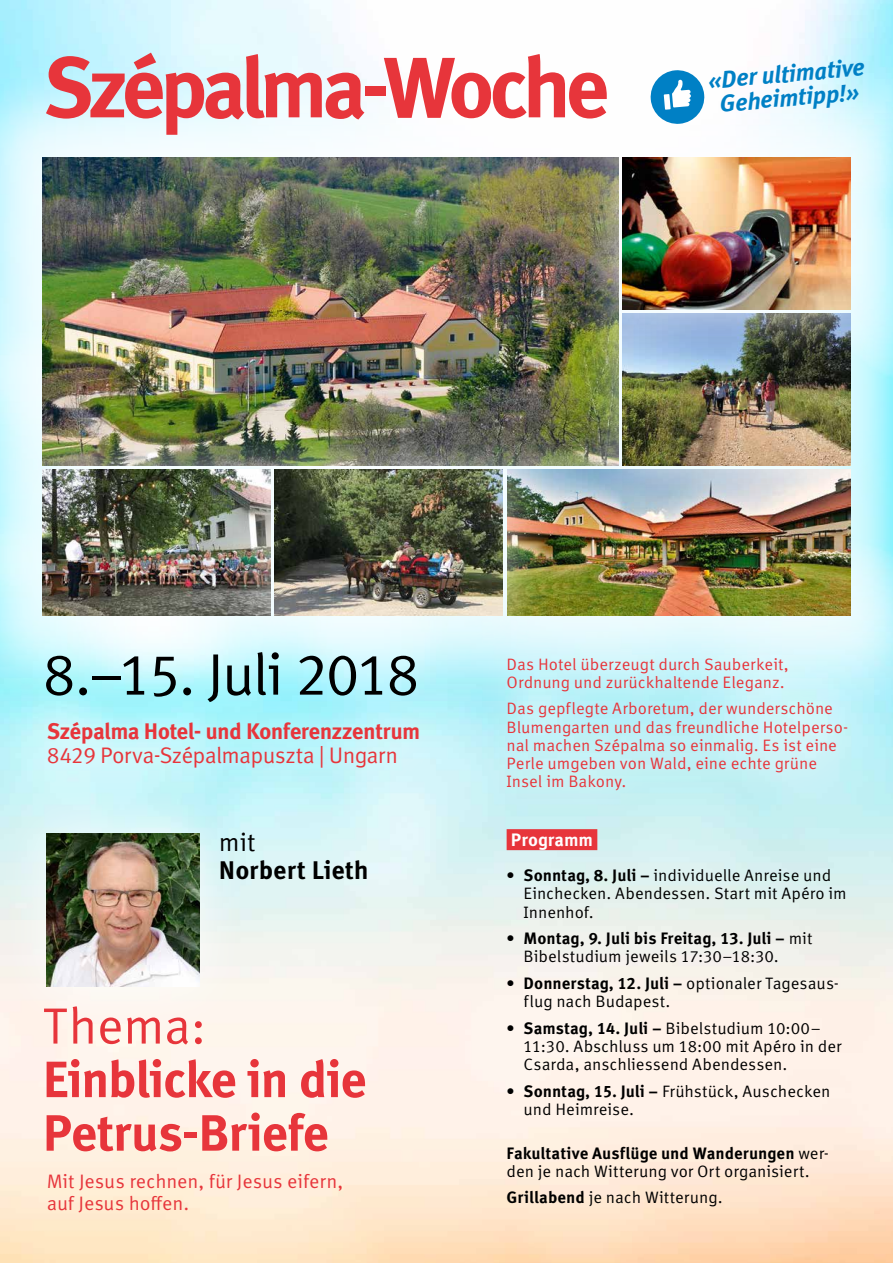
<style>
.page{position:relative;width:893px;height:1263px;background:#fff}
.page>*{position:absolute;margin:0;border:0;box-sizing:border-box;transform-origin:0 0}
.t1{font:700 85.5px "Meta Correspondence OT";letter-spacing:-.085em;color:#e7353b}
.t2{font:58.5px "Meta Correspondence OT";letter-spacing:-.045em;color:#000}
.t3{font:700 51px/53.6px "Meta Correspondence OT";letter-spacing:-.035em;color:#e7353b}
.t4{font:51px "Meta Correspondence OT";letter-spacing:-.02em;color:#e7353b}
.t5{font:700 25.5px "Meta Correspondence OT";color:#000}
.t6{font:25.5px "Meta Correspondence OT";color:#000}
.t7{font:italic 700 24px/24px "Meta Correspondence OT";color:#0080c5;text-align:center}
.t8{font:700 22.5px "Meta Correspondence OT";letter-spacing:-.03em;color:#e7353b}
.t9{font:22.5px "Meta Correspondence OT";letter-spacing:-.035em;color:#e7353b}
.t10{font:19.5px/21.5px "Meta Correspondence OT";letter-spacing:-.005em;color:#e7353b}
.t11{font:700 18px "Meta Correspondence OT";color:#fff}
.t12{font:16.5px/18.1px "Meta Correspondence OT";color:#000}
.t13{font:16.5px/18.1px "Meta Correspondence OT";letter-spacing:-.005em;color:#e7353b}
.s1{font-weight:700}
</style>
<div class="page">
<div style="left:0;top:55px;width:893px;height:663px;background:#fff;opacity:.75"></div>
<div style="left:0;top:106px;width:670px;height:411px;background:#fff;opacity:.75"></div>
<img style="left:43px;top:157px;width:528px;height:260px">
<div style="left:455px;top:417px;width:438px;height:250px;background:#fff;opacity:.75"></div>
<img style="left:554px;top:469px;width:296px;height:146px">
<div style="left:571px;top:262px;width:322px;height:255px;background:#fff;opacity:.75"></div>
<img style="left:623px;top:361px;width:227px;height:104px">
<div style="left:571px;top:105px;width:322px;height:256px;background:#fff;opacity:.75"></div>
<img style="left:623px;top:157px;width:227px;height:152px">
<div style="left:0;top:417px;width:322px;height:250px;background:#fff;opacity:.75"></div>
<img style="left:43px;top:469px;width:180px;height:146px">
<div style="left:223px;top:417px;width:331px;height:250px;background:#fff;opacity:.75"></div>
<img style="left:275px;top:469px;width:227px;height:146px">
<div style="left:0;top:781px;width:252px;height:257px;background:#fff;opacity:.75"></div>
<img style="left:47px;top:833px;width:153px;height:153px">
<svg style="left:649px;top:69px;width:56px;height:56px"></svg>
<div style="left:14px;top:689px;width:438px;height:111px;background:#fff;opacity:.75"></div>
<div style="left:507px;top:829px;width:90px;height:21px;background:#e7353b"></div>
<div style="left:473px;top:625px;width:403px;height:197px;background:#fff;opacity:.75"></div>
<h1 class="t1" style="left:43px;top:37px;width:569px">Szépalma-Woche</h1>
<h3 class="t7" style="left:707px;top:69px;width:159px;rotate:-5deg">«Der ultimative<br>Geheimtipp!»</h3>
<h2 class="t2" style="left:43px;top:640px;width:379px">8.–15. Juli 2018</h2>
<h3 class="t8" style="left:47px;top:717px;width:375px">Szépalma Hotel- und Konferenzzentrum</h3>
<h3 class="t9" style="left:47px;top:742px;width:353px">8429 Porva-Szépalmapuszta | Ungarn</h3>
<h3 class="t6" style="left:219px;top:827px;width:38px">mit</h3>
<h3 class="t5" style="left:219px;top:855px;width:151px">Norbert Lieth</h3>
<h3 class="t4" style="left:43px;top:996px;width:165px">Thema:</h3>
<h3 class="t3" style="left:43px;top:1054px;width:326px">Einblicke in die<br>Petrus-Briefe</h3>
<p class="t10" style="left:47px;top:1171px;width:298px">Mit Jesus rechnen, für Jesus eifern, auf Jesus hoffen.</p>
<p class="t13" style="left:507px;top:655px;width:284px">Das Hotel überzeugt durch Sauberkeit,<br>Ordnung und zurückhaltende Eleganz.</p>
<p class="t13" style="left:507px;top:700px;width:343px">Das gepflegte Arboretum, der wunderschöne Blumengarten und das freundliche Hotelperso&shy;nal machen Szépalma so einmalig. Es ist eine Perle umgeben von Wald, eine echte grüne Insel im Bakony.</p>
<p class="t11" style="left:511px;top:829px;width:84px">Programm</p>
<p class="t12" style="left:524px;top:867px;width:325px;text-indent:-17px"><span class="s1">• Sonntag, 8. Juli –</span> individuelle Anreise und<br>Einchecken. Abendessen. Start mit Apéro im<br>Innenhof.</p>
<p class="t12" style="left:524px;top:930px;width:290px;text-indent:-17px"><span class="s1">• Montag, 9. Juli bis Freitag, 13. Juli –</span> mit<br>Bibelstudium jeweils 17:30–18:30.</p>
<p class="t12" style="left:524px;top:975px;width:317px;text-indent:-17px"><span class="s1">• Donnerstag, 12. Juli –</span> optionaler Tagesaus&shy;flug nach Budapest.</p>
<p class="t12" style="left:524px;top:1019px;width:319px;text-indent:-17px"><span class="s1">• Samstag, 14. Juli –</span> Bibelstudium 10:00–<br>11:30. Abschluss um 18:00 mit Apéro in der<br>Csarda, anschliessend Abendessen.</p>
<p class="t12" style="left:524px;top:1082px;width:308px;text-indent:-17px"><span class="s1">• Sonntag, 15. Juli –</span> Frühstück, Auschecken und Heimreise.</p>
<p class="t12" style="left:507px;top:1144px;width:324px"><span class="s1">Fakultative Ausflüge und Wanderungen</span> wer&shy;den je nach Witterung vor Ort organisiert.</p>
<p class="t12" style="left:507px;top:1189px;width:218px"><span class="s1">Grillabend</span> je nach Witterung.</p>
</div>
